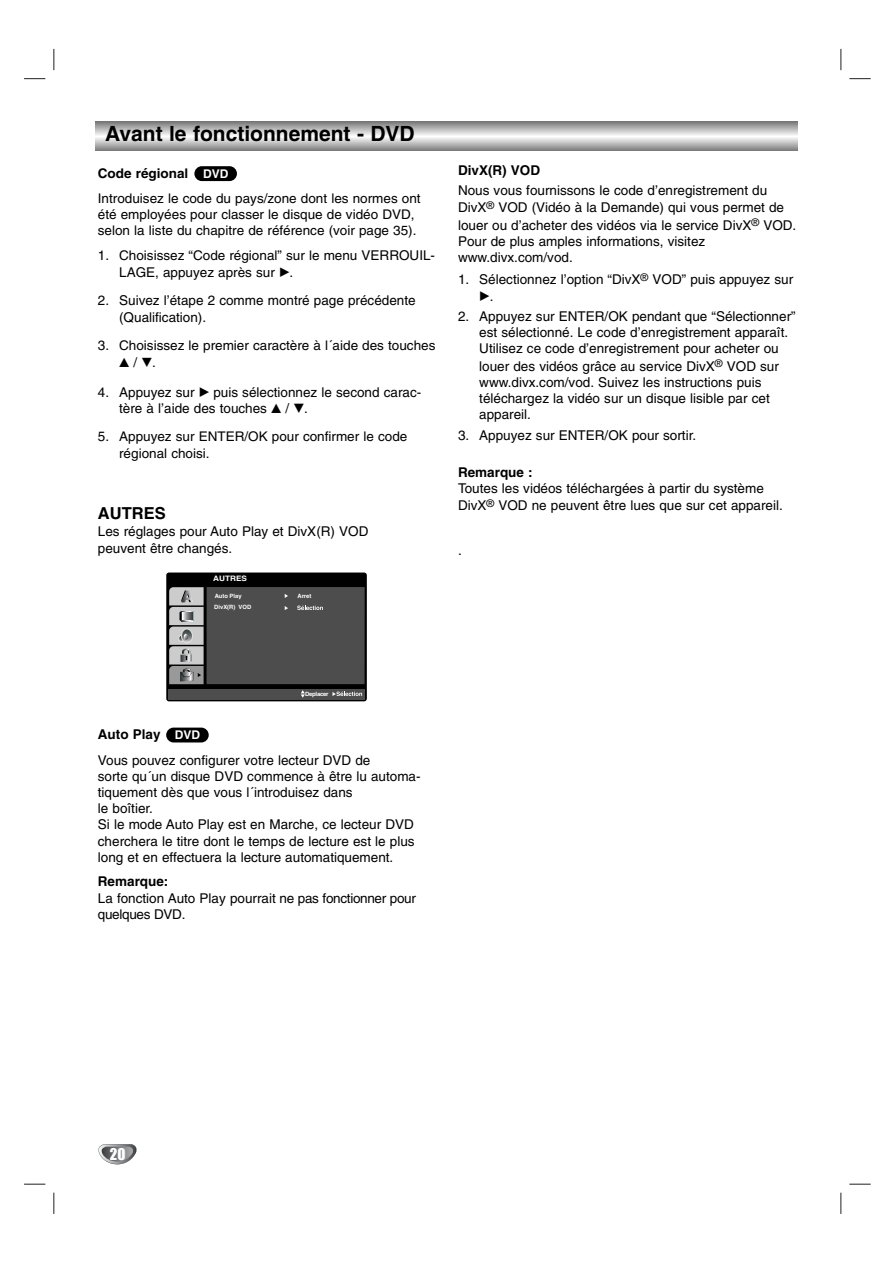
<style>
.page{position:relative;width:893px;height:1263px;background:#fff}
.page>*{position:absolute;margin:0;border:0;box-sizing:border-box;transform-origin:0 0}
.t1{font:700 21px "Helvetica";color:#000}
.t2{font:700 16.5px "Helvetica";color:#000}
.t3{font:15px "Impact";color:#fff}
.t4{font:13.5px/16.2px "Helvetica";color:#000}
.t5{font:13.5px/16.2px "Helvetica";letter-spacing:-.02em;color:#000}
.t6{font:700 13.5px "Helvetica";color:#000}
.t7{font:13.5px "Sony PS Common";color:#000}
.t8{font:13.35px/16px "Helvetica";color:#000}
.t9{font:700 13.35px "Helvetica";color:#000}
.t10{font:13.35px "Sony PS Common";color:#000}
.t11{font:700 12px "Helvetica";color:#fff}
.t12{font:700 7.5px "Helvetica";color:#fff;scale:1.1 1}
.t13{font:700 5.85px "Helvetica";color:#fefefe}
.t14{font:700 5.85px "Helvetica";letter-spacing:-.05em;color:#fff}
.s1{font-size:13.5px}
.s2{font-family:"Sony PS Common"}
.s3{font-family:"Helvetica"}
.s4{font-size:13.35px}
</style>
<div class="page">
<svg style="left:53px;top:49px;width:1px;height:21px"></svg>
<svg style="left:840px;top:49px;width:1px;height:21px"></svg>
<svg style="left:53px;top:1193px;width:1px;height:21px"></svg>
<svg style="left:840px;top:1193px;width:1px;height:21px"></svg>
<svg style="left:24px;top:78px;width:21px;height:1px"></svg>
<svg style="left:849px;top:78px;width:21px;height:1px"></svg>
<svg style="left:24px;top:1184px;width:21px;height:1px"></svg>
<svg style="left:849px;top:1184px;width:21px;height:1px"></svg>
<svg style="left:98px;top:1144px;width:39px;height:20px"></svg>
<svg style="left:95px;top:121px;width:702px;height:30px;background:#b9b9b9"></svg>
<div style="left:166px;top:728px;width:43px;height:14px;background:#000;border-radius:7px"></div>
<div style="left:194px;top:166px;width:43px;height:15px;background:#000;border-radius:7px"></div>
<div style="left:166px;top:573px;width:201px;height:128px;background:#000;border-radius:3px"></div>
<div style="left:169px;top:689px;width:195px;height:10px;background:#4d4d4d"></div>
<svg style="left:301px;top:690px;width:4px;height:8px"></svg>
<div style="left:206px;top:587px;width:158px;height:97px;background:#4d4d4d"></div>
<svg style="left:169px;top:587px;width:34px;height:97px;background:#a7a7a8"></svg>
<svg style="left:332px;top:692px;width:30px;height:4px"></svg>
<svg style="left:297px;top:606px;width:26px;height:4px"></svg>
<h1 class="t1" style="left:105px;top:126px;width:311px">Avant le fonctionnement - DVD</h1>
<p class="t9" style="left:98px;top:169px;width:92px">Code régional</p>
<p class="t8" style="left:98px;top:192px;width:324px">Introduisez le code du pays/zone dont les normes ont été employées pour classer le disque de vidéo DVD, selon la liste du chapitre de référence (voir page 35).</p>
<p class="t8" style="left:119px;top:248px;width:317px;line-height:17px;text-indent:-21px"><span class="s1">1.</span> Choisissez “Code régional” sur le menu <span class="s1">VERROUIL-<br>LAGE</span>, appuyez après sur <span class="s2">B</span>.</p>
<p class="t4" style="left:119px;top:294px;width:298px;text-indent:-21px">2. Suivez l’étape 2 comme montré page précédente (Qualification).</p>
<p class="t8" style="left:98px;top:339px;width:339px"><span class="s1">3.</span> Choisissez le premier caractère à l´aide des touches</p>
<p class="t10" style="left:119px;top:355px;width:38px">v<span class="s3">/</span>V<span class="s3">.</span></p>
<p class="t4" style="left:119px;top:385px;width:303px;text-indent:-21px">4. Appuyez sur <span class="s2">B</span> puis sélectionnez le second carac&shy;tère à l’aide des touches <span class="s2">v</span> / <span class="s2">V</span>.</p>
<p class="t8" style="left:119px;top:430px;width:290px;text-indent:-21px"><span class="s1">5.</span> Appuyez sur ENTER/OK pour confirmer le code régional choisi.</p>
<p class="t11" style="left:203px;top:169px;width:27px">DVD</p>
<p class="t2" style="left:98px;top:507px;width:69px">AUTRES</p>
<p class="t4" style="left:98px;top:524px;width:272px;line-height:17px">Les réglages pour Auto Play et DivX(R) VOD peuvent être changés.</p>
<p class="t12" style="left:213px;top:576px;width:32px">AUTRES</p>
<p class="t13" style="left:214px;top:605px;width:39px">DivX(R) VOD</p>
<p class="t13" style="left:215px;top:594px;width:29px">Auto Play</p>
<p class="t13" style="left:297px;top:594px;width:16px">Arret</p>
<p class="t6" style="left:458px;top:165px;width:84px">DivX(R) VOD</p>
<p class="t4" style="left:458px;top:183px;width:340px;line-height:17.5px">Nous vous fournissons le code d’enregistrement du<br>DivX<sup>®</sup> VOD (Vidéo à la Demande) qui vous permet de louer ou d’acheter des vidéos via le service DivX<sup>®</sup> VOD.</p>
<p class="t4" style="left:458px;top:235px;width:249px">Pour de plus amples informations, visitez www.divx.com/vod.</p>
<p class="t4" style="left:458px;top:273px;width:337px">1. Sélectionnez l’option <span class="s4">“</span>DivX<sup>®</sup> VOD<span class="s4">”</span> puis appuyez sur</p>
<p class="t7" style="left:479px;top:289px;width:16px">B<span class="s3">.</span></p>
<p class="t4" style="left:479px;top:309px;width:318px;text-indent:-21px">2. Appuyez sur ENTER/OK pendant que <span class="s4">“</span>Sélectionner<span class="s4">” </span>est sélectionné. Le code d’enregistrement apparaît.<br>Utilisez ce code d’enregistrement pour acheter ou</p>
<p class="t4" style="left:479px;top:359px;width:301px">louer des vidéos grâce au service DivX<sup>®</sup> VOD sur www.divx.com/vod. Suivez les instructions puis téléchargez la vidéo sur un disque lisible par cet appareil.</p>
<p class="t4" style="left:458px;top:428px;width:240px">3. Appuyez sur ENTER/OK pour sortir.</p>
<p class="t6" style="left:458px;top:467px;width:76px">Remarque :</p>
<p class="t4" style="left:458px;top:481px;width:326px;line-height:17.5px">Toutes les vidéos téléchargées à partir du système<br>DivX<sup>®</sup> VOD ne peuvent être lues que sur cet appareil.</p>
<p class="t4" style="left:458px;top:544px;width:5px">.</p>
<p class="t14" style="left:305px;top:692px;width:25px">Deplacer</p>
<p class="t6" style="left:98px;top:730px;width:64px">Auto Play</p>
<p class="t4" style="left:98px;top:753px;width:324px">Vous pouvez configurer votre lecteur DVD de<br>sorte qu´un disque DVD commence à être lu automa&shy;tiquement dès que vous l´introduisez dans<br>le boîtier.<br>Si le mode Auto Play est en Marche, ce lecteur DVD cherchera le titre dont le temps de lecture est le plus long et en effectuera la lecture automatiquement.</p>
<p class="t6" style="left:98px;top:877px;width:72px">Remarque:</p>
<p class="t5" style="left:98px;top:891px;width:319px">La fonction Auto Play pourrait ne pas fonctionner pour quelques DVD.</p>
<p class="t11" style="left:175px;top:731px;width:27px">DVD</p>
<p class="t3" style="left:110px;top:1149px;width:17px">20</p>
</div>
